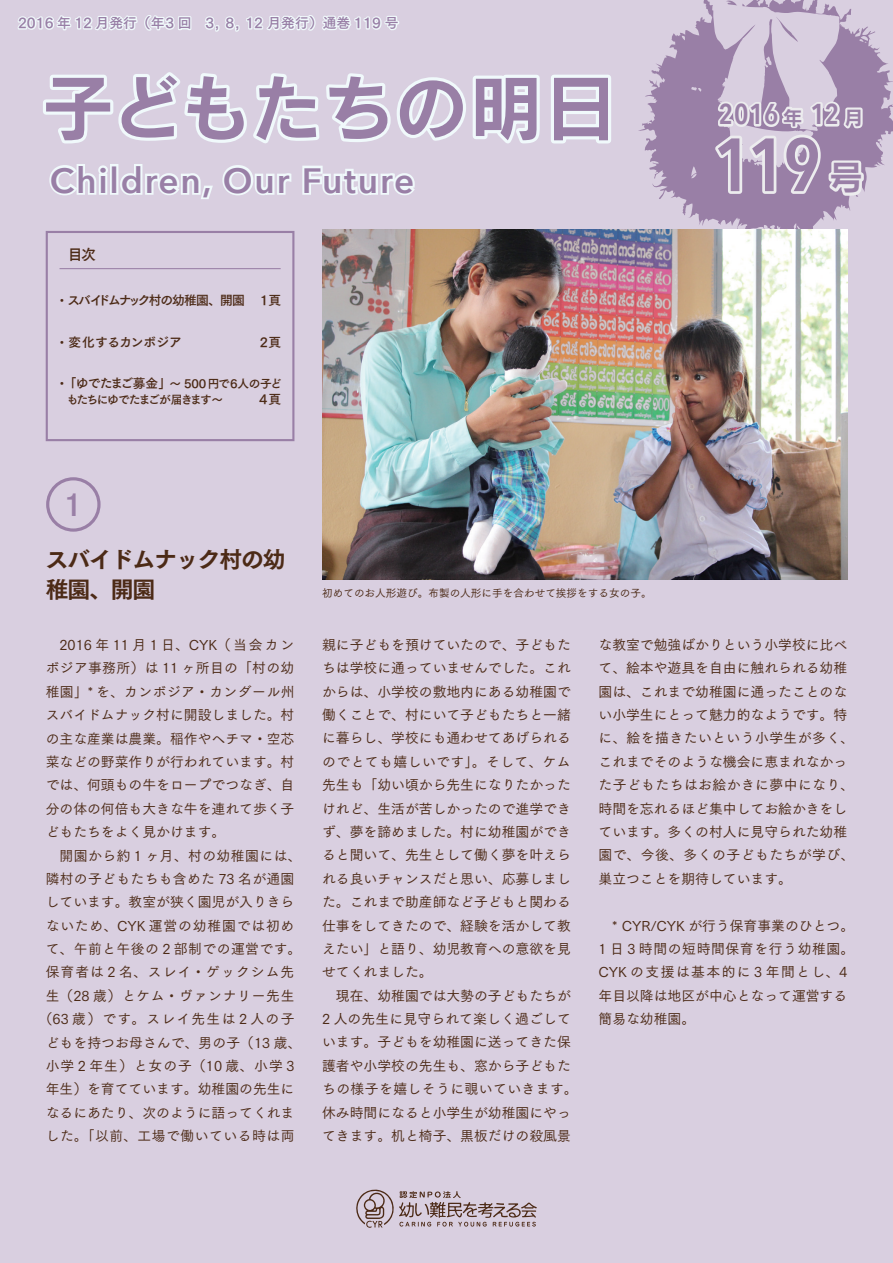
<style>
.page{position:relative;width:893px;height:1263px;background:#d9cfe0}
.page>*{position:absolute;margin:0;border:0;box-sizing:border-box;transform-origin:0 0}
.t1{font:600 74.4px "Avenir Next Condensed";color:#997fa6}
.t2{font:71.25px "Rodin Pro N B";letter-spacing:.01em;color:#997fa6}
.t3{font:600 35.1px "Avenir Next";letter-spacing:.05em;color:#997fa6}
.t4{font:500 condensed 31.95px "Helvetica Neue LT Std";color:#997fa6}
.t5{font:600 28.65px "Avenir Next Condensed";letter-spacing:.02em;color:#997fa6}
.t6{font:22.8px/29.7px "Tsuku Go Pro E";letter-spacing:-.05em;color:#4c2a16}
.t7{font:14.85px "Tsuku Go Pro B";color:#4c2a16}
.t8{font:13.8px/23.4px "Tsuku Go Pro M";color:#4c2a16;text-align:justify}
.t9{font:13.8px "Tsuku Go Pro M";letter-spacing:.035em;color:#4c2a16}
.t10{font:13.8px "Tsuku Go Pro B";color:#997fa6}
.t11{font:13.8px "Tsuku Go Pro M";letter-spacing:.025em;color:#4c2a16}
.t12{font:13.8px "Tsuku Go Pro M";letter-spacing:.06em;color:#4c2a16}
.t13{font:13.8px "Tsuku Go Pro M";letter-spacing:.03em;color:#4c2a16}
.t14{font:13.8px "Tsuku Go Pro M";letter-spacing:.05em;color:#4c2a16}
.t15{font:13.8px "Tsuku Go Pro M";letter-spacing:.09em;color:#4c2a16}
.t16{font:13.8px "Tsuku Go Pro M";letter-spacing:.07em;color:#4c2a16}
.t17{font:13.8px "Tsuku Go Pro M";letter-spacing:.075em;color:#4c2a16}
.t18{font:12.75px "Tsuku Go Pro B";letter-spacing:-.125em;color:#4c2a16}
.t19{font:12.75px "Tsuku Go Pro B";letter-spacing:-.005em;color:#4c2a16}
.t20{font:12.75px "Tsuku Go Pro B";letter-spacing:-.065em;color:#4c2a16}
.t21{font:11.7px/15.9px "Tsuku Go Pro B";letter-spacing:-.085em;color:#4c2a16}
.t22{font:10.65px "Tsuku Go Pro M";color:#4c2a16}
.s1{font-size:12.75px}
.s2{font-family:"Rodin Pro N B";font-weight:400;font-size:19.2px}
.s3{font-family:"Rodin Pro N B";font-weight:400;font-size:34.05px}
</style>
<div class="page">
<svg style="left:638px;top:0;width:255px;height:237px;fill:#9e85aa"></svg>
<div style="left:46px;top:231px;width:248px;height:210px;border:2px solid #997fa6"></div>
<svg style="left:356px;top:1189px;width:181px;height:39px"></svg>
<hr style="left:60px;top:268px;width:221px;height:1px;background:#997fa6">
<svg style="left:43px;top:72px;width:568px;height:72px"></svg>
<svg style="left:49px;top:164px;width:243px;height:35px"></svg>
<svg style="left:302px;top:165px;width:113px;height:30px"></svg>
<svg style="left:17px;top:15px;width:175px;height:16px"></svg>
<svg style="left:204px;top:15px;width:196px;height:17px"></svg>
<svg style="left:711px;top:3px;width:156px;height:195px"></svg>
<div style="left:46px;top:477px;width:55px;height:55px;border:3px solid #997fa6;border-radius:50%"></div>
<img style="left:322px;top:230px;width:525px;height:350px">
<p class="t10" style="left:18px;top:11px;width:382px">2016 年 12 月発行（年3 回　3, 8, 12 月発行）通巻 119 号</p>
<h2 class="t2" style="left:43px;top:60px;width:576px">子どもたちの明日</h2>
<h3 class="t3" style="left:50px;top:150px;width:366px">Children, Our Future</h3>
<p class="t7" style="left:68px;top:241px;width:30px">目次</p>
<p class="t18" style="left:59px;top:289px;width:224px">• スバイドムナック村の幼稚園、開園　 1頁</p>
<p class="t19" style="left:59px;top:331px;width:124px">• 変化するカンボジア</p>
<p class="t20" style="left:260px;top:331px;width:23px">2頁</p>
<p class="t21" style="left:67px;top:374px;width:216px;text-indent:-8px"><span class="s1">•「ゆでたまご募金」</span>～ 500円で6人の子どもたちにゆでたまごが届きます～</p>
<p class="t20" style="left:259px;top:388px;width:24px">4頁</p>
<h3 class="t4" style="left:66px;top:486px;width:17px">1</h3>
<h3 class="t6" style="left:46px;top:542px;width:241px">スバイドムナック村の幼稚園、開園</h3>
<p class="t22" style="left:322px;top:584px;width:331px">初めてのお人形遊び。布製の人形に手を合わせて挨拶をする女の子。</p>
<h3 class="t5" style="left:719px;top:90px;width:146px">2016 <span class="s2">年</span> 12 <span class="s2">月</span></h3>
<h1 class="t1" style="left:713px;top:101px;width:151px">119 <span class="s3">号</span></h1>
<p class="t8" style="left:46px;top:632px;width:250px;text-indent:14px">2016 年 11 月 1 日、CYK（当会カンボジア事務所）は 11 ヶ所目の「村の幼稚園」* を、カンボジア・カンダール州スバイドムナック村に開設しました。村の主な産業は農業。稲作やヘチマ・空芯菜などの野菜作りが行われています。村では、何頭もの牛をロープでつなぎ、自分の体の何倍も大きな牛を連れて歩く子どもたちをよく見かけます。</p>
<p class="t9" style="left:60px;top:844px;width:243px">開園から約 1 ヶ月、村の幼稚園には、</p>
<p class="t11" style="left:46px;top:867px;width:250px">隣村の子どもたちも含めた 73 名が通園</p>
<p class="t8" style="left:46px;top:889px;width:250px">しています。教室が狭く園児が入りきら</p>
<p class="t12" style="left:46px;top:914px;width:250px">ないため、CYK 運営の幼稚園では初め</p>
<p class="t13" style="left:46px;top:937px;width:257px">て、午前と午後の 2 部制での運営です。</p>
<p class="t17" style="left:46px;top:961px;width:250px">保育者は 2 名、スレイ・ゲックシム先</p>
<p class="t14" style="left:46px;top:984px;width:250px">生（28 歳）とケム・ヴァンナリー先生</p>
<p class="t15" style="left:39px;top:1007px;width:257px">（63 歳）です。スレイ先生は 2 人の子</p>
<p class="t8" style="left:46px;top:1029px;width:257px">どもを持つお母さんで、男の子（13 歳、</p>
<p class="t16" style="left:46px;top:1054px;width:250px">小学 2 年生）と女の子（10 歳、小学 3</p>
<p class="t8" style="left:46px;top:1076px;width:250px">年生）を育てています。幼稚園の先生に</p>
<p class="t8" style="left:46px;top:1099px;width:250px">なるにあたり、次のように語ってくれま</p>
<p class="t9" style="left:46px;top:1124px;width:250px">した。「以前、工場で働いている時は両</p>
<p class="t8" style="left:322px;top:631px;width:250px">親に子どもを預けていたので、子どもたちは学校に通っていませんでした。これからは、小学校の敷地内にある幼稚園で働くことで、村にいて子どもたちと一緒に暮らし、学校にも通わせてあげられるのでとても嬉しいです」。そして、ケム先生も「幼い頃から先生になりたかったけれど、生活が苦しかったので進学できず、夢を諦めました。村に幼稚園ができると聞いて、先生として働く夢を叶えられる良いチャンスだと思い、応募しました。これまで助産師など子どもと関わる仕事をしてきたので、経験を活かして教えたい」と語り、幼児教育への意欲を見せてくれました。</p>
<p class="t8" style="left:322px;top:982px;width:257px;text-align:center">現在、幼稚園では大勢の子どもたちが<br>2 人の先生に見守られて楽しく過ごしています。子どもを幼稚園に送ってきた保護者や小学校の先生も、窓から子どもたちの様子を嬉しそうに覗いていきます。休み時間になると小学生が幼稚園にやってきます。机と椅子、黒板だけの殺風景</p>
<p class="t8" style="left:598px;top:631px;width:257px;text-align:left">な教室で勉強ばかりという小学校に比べて、絵本や遊具を自由に触れられる幼稚園は、これまで幼稚園に通ったことのない小学生にとって魅力的なようです。特に、絵を描きたいという小学生が多く、これまでそのような機会に恵まれなかった子どもたちはお絵かきに夢中になり、時間を忘れるほど集中してお絵かきをしています。多くの村人に見守られた幼稚園で、今後、多くの子どもたちが学び、巣立つことを期待しています。</p>
<p class="t8" style="left:598px;top:912px;width:257px;text-align:left;text-indent:14px">* CYR/CYK が行う保育事業のひとつ。<br>1 日 3 時間の短時間保育を行う幼稚園。<br>CYK の支援は基本的に 3 年間とし、4年目以降は地区が中心となって運営する簡易な幼稚園。</p>
</div>
